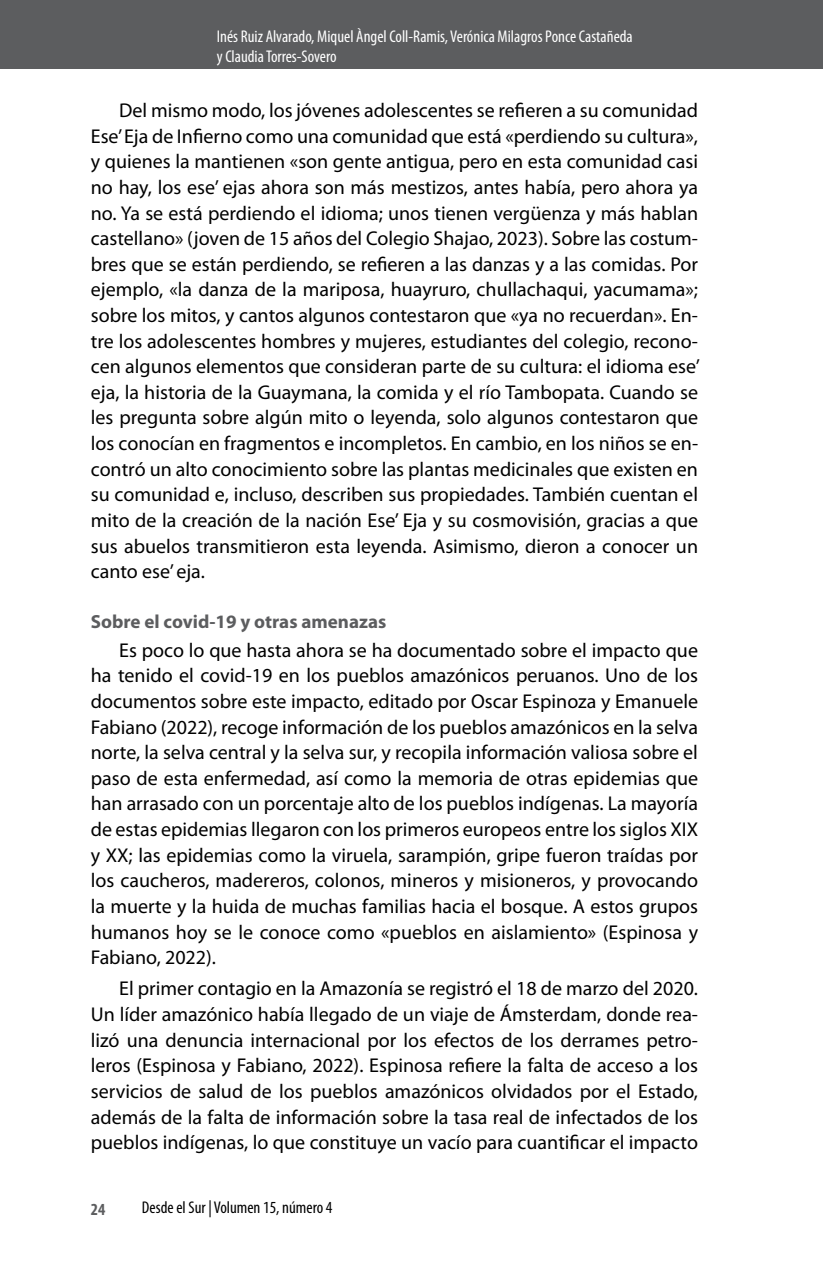
<style>
.page{position:relative;width:823px;height:1265px;background:#fff}
.page>*{position:absolute;margin:0;border:0;box-sizing:border-box;transform-origin:0 0}
.t1{font:20px/25.6px "Myriad Pro";color:#000;text-align:justify}
.t2{font:700 19px "Myriad Pro";color:#5c5d5f}
.t3{font:condensed 17px/20px "Myriad Pro";color:#fff}
.t4{font:condensed 17px "Myriad Pro";color:#000}
.t5{font:700 condensed 17px "Myriad Pro";color:#5c5d5f}
</style>
<div class="page">
<div style="left:0;top:0;width:822px;height:68px;background:#5c5d5f"></div>
<p class="t3" style="left:217px;top:26px;width:417px">Inés Ruiz Alvarado, Miquel Àngel Coll-Ramis, Verónica Milagros Ponce Castañeda y Claudia Torres-Sovero</p>
<p class="t1" style="left:91px;top:97px;width:610px;text-indent:28px">Del mismo modo, los jóvenes adolescentes se refieren a su comunidad Ese’ Eja de Infierno como una comunidad que está «perdiendo su cultura», y quienes la mantienen «son gente antigua, pero en esta comunidad casi no hay, los ese’ ejas ahora son más mestizos, antes había, pero ahora ya no. Ya se está perdiendo el idioma; unos tienen vergüenza y más hablan castellano» (joven de 15 años del Colegio Shajao, 2023). Sobre las costum&shy;bres que se están perdiendo, se refieren a las danzas y a las comidas. Por ejemplo, «la danza de la mariposa, huayruro, chullachaqui, yacumama»; sobre los mitos, y cantos algunos contestaron que «ya no recuerdan». En&shy;tre los adolescentes hombres y mujeres, estudiantes del colegio, recono&shy;cen algunos elementos que consideran parte de su cultura: el idioma ese’ eja, la historia de la Guaymana, la comida y el río Tambopata. Cuando se les pregunta sobre algún mito o leyenda, solo algunos contestaron que los conocían en fragmentos e incompletos. En cambio, en los niños se en&shy;contró un alto conocimiento sobre las plantas medicinales que existen en su comunidad e, incluso, describen sus propiedades. También cuentan el mito de la creación de la nación Ese’ Eja y su cosmovisión, gracias a que sus abuelos transmitieron esta leyenda. Asimismo, dieron a conocer un canto ese’ eja.</p>
<p class="t2" style="left:91px;top:609px;width:297px">Sobre el covid-19 y otras amenazas</p>
<p class="t1" style="left:91px;top:637px;width:608px;text-indent:28px">Es poco lo que hasta ahora se ha documentado sobre el impacto que ha tenido el covid-19 en los pueblos amazónicos peruanos. Uno de los documentos sobre este impacto, editado por Oscar Espinoza y Emanuele Fabiano (2022), recoge información de los pueblos amazónicos en la selva norte, la selva central y la selva sur, y recopila información valiosa sobre el paso de esta enfermedad, así como la memoria de otras epidemias que han arrasado con un porcentaje alto de los pueblos indígenas. La mayoría de estas epidemias llegaron con los primeros europeos entre los siglos XIX y XX; las epidemias como la viruela, sarampión, gripe fueron traídas por los caucheros, madereros, colonos, mineros y misioneros, y provocando la muerte y la huida de muchas familias hacia el bosque. A estos grupos humanos hoy se le conoce como «pueblos en aislamiento» (Espinosa y Fabiano, 2022).</p>
<p class="t1" style="left:91px;top:975px;width:608px;text-indent:28px">El primer contagio en la Amazonía se registró el 18 de marzo del 2020.<br>Un líder amazónico había llegado de un viaje de Ámsterdam, donde rea&shy;lizó una denuncia internacional por los efectos de los derrames petro&shy;leros (Espinosa y Fabiano, 2022). Espinosa refiere la falta de acceso a los servicios de salud de los pueblos amazónicos olvidados por el Estado, además de la falta de información sobre la tasa real de infectados de los pueblos indígenas, lo que constituye un vacío para cuantificar el impacto</p>
<p class="t5" style="left:91px;top:1198px;width:16px">24</p>
<p class="t4" style="left:142px;top:1196px;width:192px">Desde el Sur | Volumen 15, número 4</p>
</div>
